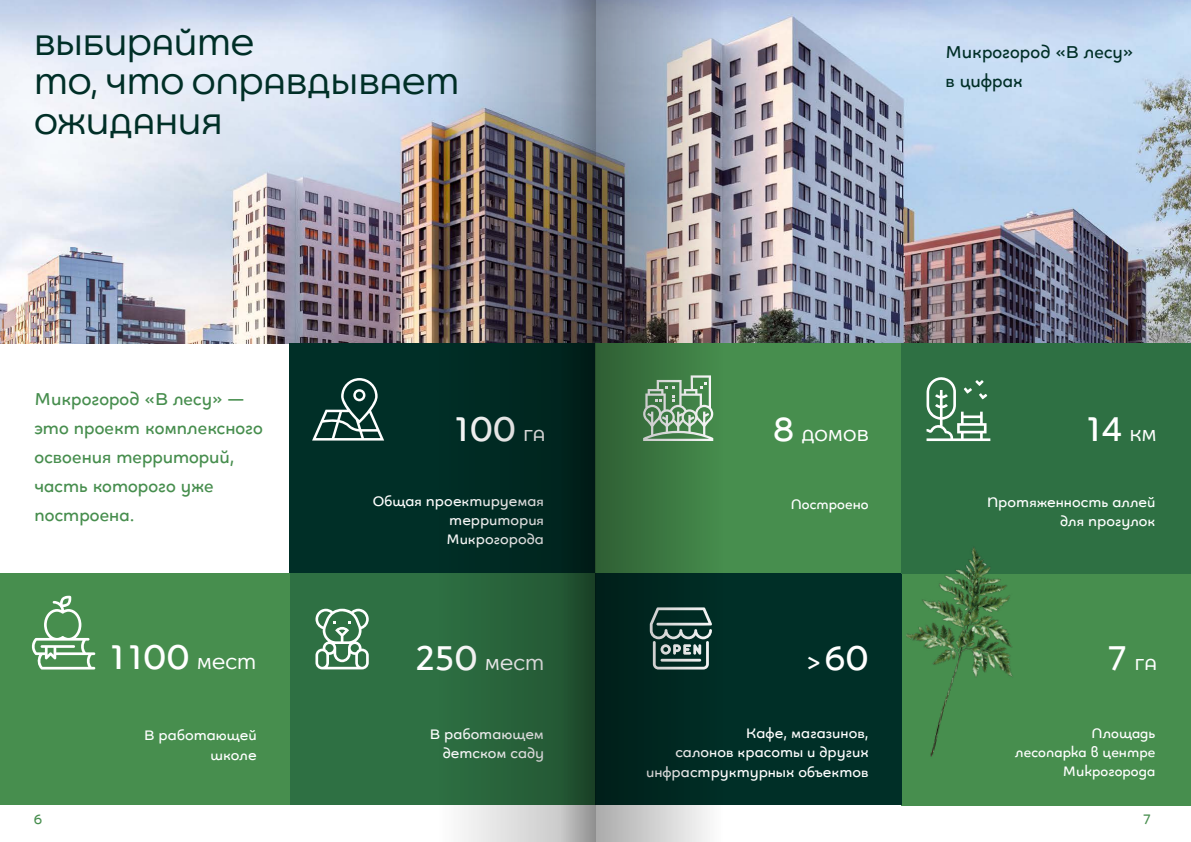
<style>
.page{position:relative;width:1191px;height:842px;background:#fff}
.page>*{position:absolute;margin:0;border:0;box-sizing:border-box;transform-origin:0 0}
.t1{font:600 40px "Quinoa Round";color:#fff}
.t2{font:600 33px/39.6px "Quinoa Round";color:#002f27}
.t3{font:600 20px/28.9px "Quinoa Titling";color:#478e4e}
.t4{font:600 20px/28.9px "Quinoa Titling";color:#002f27}
.t5{font:600 18.5px "Quinoa Round";color:#fff}
.t6{font:600 16px/19.2px "Quinoa Unicase";color:#fff;text-align:right}
.t7{font:600 16px/19.2px "Quinoa Round";color:#fff;text-align:right}
.t8{font:600 16px "Quinoa Round";color:#478e4e}
.s1{font-size:18.5px}
.s2{font-size:40px}
.s3{font-size:28px}
</style>
<div class="page">
<img style="left:0;top:0;width:1191px;height:343px">
<div style="left:901px;top:573px;width:290px;height:232px;background:#478e4e"></div>
<div style="left:289px;top:343px;width:306px;height:230px;background:#002f27"></div>
<div style="left:289px;top:573px;width:306px;height:232px;background:#2e7043"></div>
<div style="left:0;top:573px;width:289px;height:232px;background:#478e4e"></div>
<div style="left:595px;top:343px;width:306px;height:230px;background:#478e4e"></div>
<div style="left:595px;top:573px;width:306px;height:232px;background:#002f27"></div>
<div style="left:901px;top:343px;width:290px;height:230px;background:#2e7043"></div>
<svg style="left:926px;top:377px;width:64px;height:64px"></svg>
<svg style="left:312px;top:386px;width:32px;height:55px"></svg>
<svg style="left:31px;top:596px;width:64px;height:73px"></svg>
<svg style="left:315px;top:609px;width:29px;height:60px"></svg>
<img style="left:901px;top:547px;width:155px;height:229px">
<img style="left:344px;top:0;width:194px;height:842px">
<svg style="left:538px;top:0;width:58px;height:842px"></svg>
<img style="left:596px;top:0;width:252px;height:842px">
<h2 class="t2" style="left:34px;top:26px;width:426px">ВЫБИРАЙТЕ<br>ТО, ЧТО ОПРАВДЫВАЕТ<br>ОЖИДАНИЯ</h2>
<p class="t4" style="left:945px;top:38px;width:190px">Микрогород «В лесу» в цифрах</p>
<p class="t3" style="left:35px;top:385px;width:230px">Микрогород «В лесу» — это проект комплексного освоения территорий, часть которого уже построена.</p>
<h1 class="t1" style="left:111px;top:628px;width:147px">1100 <span class="s1">МЕСТ</span></h1>
<p class="t6" style="left:144px;top:726px;width:114px">В работающей школе</p>
<h1 class="t1" style="left:455px;top:399px;width:92px">100 <span class="s1">ГА</span></h1>
<h1 class="t1" style="left:1086px;top:399px;width:72px">14 <span class="s1">КМ</span></h1>
<p class="t5" style="left:773px;top:422px;width:97px"><span class="s2">8</span> ДОМОВ</p>
<p class="t6" style="left:446px;top:492px;width:99px;text-align:justify;text-indent:-74px">Общая проектируемая территория Микрогорода</p>
<p class="t7" style="left:790px;top:495px;width:79px">Построено</p>
<p class="t6" style="left:987px;top:493px;width:170px">Протяженность аллей для прогулок</p>
<p class="t5" style="left:416px;top:651px;width:129px"><span class="s2">250</span> МЕСТ</p>
<h1 class="t1" style="left:806px;top:628px;width:63px"><span class="s3">&gt;</span>60</h1>
<p class="t5" style="left:1107px;top:651px;width:51px"><span class="s2">7</span> ГА</p>
<p class="t6" style="left:430px;top:725px;width:116px">В работающем детском саду</p>
<p class="t6" style="left:646px;top:724px;width:224px">Кафе, магазинов,<br>салонов красоты и других инфраструктурных объектов</p>
<p class="t7" style="left:1015px;top:724px;width:141px">Площадь<br>лесопарка в центре<br>Микрогорода</p>
<p class="t8" style="left:34px;top:808px;width:10px">6</p>
<p class="t8" style="left:1142px;top:808px;width:10px">7</p>
</div>
